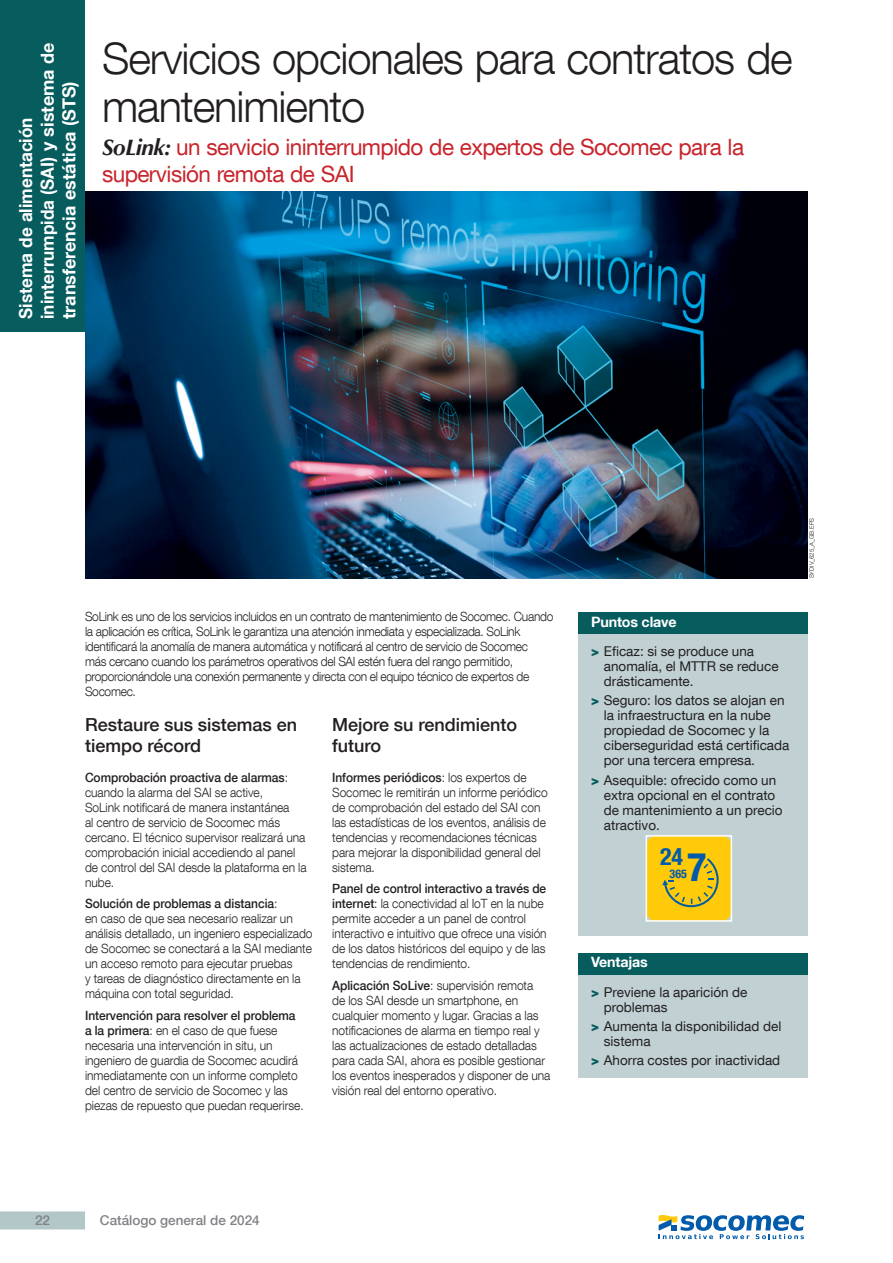
<style>
.page{position:relative;width:893px;height:1263px;background:#fff}
.page>*{position:absolute;margin:0;border:0;box-sizing:border-box;transform-origin:0 0}
.TITRE_page_1{font:300 43.5px/48px "Helvetica Neue LT Com";letter-spacing:-.025em;color:#231f20}
.t1{font:700 condensed 40.05px "Helvetica Neue LT Com";color:#015aaa}
.t2{font:700 condensed 24px "Helvetica Neue LT Com";color:#015aaa}
.phase_puissance{font:22.5px/27px "Helvetica Neue LT Com";letter-spacing:-.025em;color:#c8242b}
.t3{font:700 18px/21.6px "Helvetica Neue LT Com";color:#fff;scale:.95 1}
.titre_sous_partie{font:500 18px/21.6px "Helvetica Neue LT Com";color:#231f20}
.navig_titre{font:700 14.25px "Helvetica Neue LT Com";letter-spacing:-.01em;color:#fff}
.t4{font:13.5px/15px "Helvetica Neue LT Com";color:#231f20}
.t5{font:500 13.5px "Helvetica Neue LT Com";color:#808285}
.texte_light{font:300 12.75px/15px "Helvetica Neue LT Com";letter-spacing:-.005em;color:#231f20;scale:.94 1}
.texte_light-2{font:300 12.75px/15px "Helvetica Neue LT Com";letter-spacing:-.025em;color:#231f20;scale:.94 1}
.t6{font:700 condensed 12px "Helvetica Neue LT Com";color:#015aaa}
.reference{font:300 6px "Helvetica Neue LT Com";color:#231f20}
.s1{font-family:"Optima LT Std";font-weight:700;font-style:italic;color:#231f20}
.s2{font-weight:500}
.s3{font-weight:900;color:#075c5e}
</style>
<div class="page">
<div style="left:0;top:1211px;width:85px;height:18px;background:#b3c6c8"></div>
<svg style="left:659px;top:1215px;width:145px;height:24px"></svg>
<div style="left:578px;top:974px;width:230px;height:104px;background:#c0d0d3"></div>
<div style="left:578px;top:953px;width:230px;height:21px;background:#075c5e"></div>
<div style="left:578px;top:634px;width:230px;height:302px;background:#c0d0d3"></div>
<div style="left:578px;top:612px;width:230px;height:22px;background:#075c5e"></div>
<div style="left:646px;top:836px;width:85px;height:85px;background:#feca0a;border-radius:9px"></div>
<svg style="left:662px;top:858px;width:57px;height:50px"></svg>
<div style="left:646px;top:835px;width:86px;height:87px;border:2px solid #fff"></div>
<img style="left:85px;top:191px;width:723px;height:387px">
<div style="left:0;top:0;width:85px;height:332px;background:#075c5e"></div>
<h3 class="t3" style="left:15px;top:319px;width:292px;rotate:-90deg">Sistema de alimentación ininterrumpida (SAI) y sistema de transferencia estática (STS)</h3>
<p class="TITRE_page_1" style="left:102px;top:33px;width:692px">Servicios opcionales para contratos de mantenimiento</p>
<p class="phase_puissance" style="left:102px;top:133px;width:644px"><span class="s1">SoLink:</span> un servicio ininterrumpido de expertos de Socomec para la supervisión remota de SAI</p>
<p class="texte_light-2" style="left:85px;top:609px;width:500px">SoLink es uno de los servicios incluidos en un contrato de mantenimiento de Socomec. Cuando la aplicación es crítica, SoLink le garantiza una atención inmediata y especializada. SoLink identificará la anomalía de manera automática y notificará al centro de servicio de Socomec<br>más cercano cuando los parámetros operativos del SAI estén fuera del rango permitido, proporcionándole una conexión permanente y directa con el equipo técnico de expertos de Socomec.</p>
<p class="titre_sous_partie" style="left:85px;top:713px;width:214px">Restaure sus sistemas en tiempo récord</p>
<p class="texte_light" style="left:85px;top:770px;width:237px"><span class="s2">Comprobación proactiva de alarmas</span>: cuando la alarma del SAI se active,<br>SoLink notificará de manera instantánea<br>al centro de servicio de Socomec más cercano. El técnico supervisor realizará una comprobación inicial accediendo al panel de control del SAI desde la plataforma en la nube.</p>
<p class="texte_light" style="left:85px;top:896px;width:244px"><span class="s2">Solución de problemas a distancia</span>:<br>en caso de que sea necesario realizar un análisis detallado, un ingeniero especializado de Socomec se conectará a la SAI mediante un acceso remoto para ejecutar pruebas<br>y tareas de diagnóstico directamente en la máquina con total seguridad.</p>
<p class="texte_light" style="left:85px;top:1007px;width:234px"><span class="s2">Intervención para resolver el problema a la primera</span>: en el caso de que fuese necesaria una intervención in situ, un ingeniero de guardia de Socomec acudirá inmediatamente con un informe completo del centro de servicio de Socomec y las piezas de repuesto que puedan requerirse.</p>
<p class="titre_sous_partie" style="left:332px;top:713px;width:186px">Mejore su rendimiento futuro</p>
<p class="texte_light" style="left:332px;top:770px;width:231px"><span class="s2">Informes periódicos</span>: los expertos de Socomec le remitirán un informe periódico de comprobación del estado del SAI con las estadísticas de los eventos, análisis de tendencias y recomendaciones técnicas para mejorar la disponibilidad general del sistema.</p>
<p class="texte_light" style="left:332px;top:881px;width:230px"><span class="s2">Panel de control interactivo a través de internet</span>: la conectividad al IoT en la nube permite acceder a un panel de control interactivo e intuitivo que ofrece una visión de los datos históricos del equipo y de las tendencias de rendimiento.</p>
<p class="texte_light" style="left:332px;top:977px;width:234px"><span class="s2">Aplicación SoLive</span>: supervisión remota<br>de los SAI desde un smartphone, en cualquier momento y lugar. Gracias a las notificaciones de alarma en tiempo real y las actualizaciones de estado detalladas para cada SAI, ahora es posible gestionar los eventos inesperados y disponer de una visión real del entorno operativo.</p>
<p class="navig_titre" style="left:591px;top:612px;width:87px">Puntos clave</p>
<p class="t4" style="left:604px;top:643px;width:176px;text-indent:-13px"><span class="s3">&gt;</span> Eficaz: si se produce una anomalía, el MTTR se reduce drásticamente.</p>
<p class="t4" style="left:604px;top:693px;width:187px;text-indent:-13px"><span class="s3">&gt;</span> Seguro: los datos se alojan en la infraestructura en la nube propiedad de Socomec y la ciberseguridad está certificada por una tercera empresa.</p>
<p class="t4" style="left:604px;top:772px;width:180px;text-indent:-13px"><span class="s3">&gt;</span> Asequible: ofrecido como un extra opcional en el contrato de mantenimiento a un precio atractivo.</p>
<p class="t2" style="left:660px;top:842px;width:25px">24</p>
<p class="t6" style="left:670px;top:866px;width:19px">365</p>
<p class="t1" style="left:687px;top:843px;width:21px">7</p>
<p class="reference" style="left:808px;top:578px;width:61px;rotate:-90deg">sydiv_625_a_g b.eps</p>
<p class="navig_titre" style="left:591px;top:953px;width:58px">Ventajas</p>
<p class="t4" style="left:604px;top:984px;width:145px;text-indent:-13px"><span class="s3">&gt;</span> Previene la aparición de problemas</p>
<p class="t4" style="left:604px;top:1018px;width:179px;text-indent:-13px"><span class="s3">&gt;</span> Aumenta la disponibilidad del sistema</p>
<p class="t4" style="left:591px;top:1052px;width:191px"><span class="s3">&gt;</span> Ahorra costes por inactividad</p>
<p class="t5" style="left:35px;top:1212px;width:17px">22</p>
<p class="t5" style="left:100px;top:1212px;width:161px">Catálogo general de 2024</p>
</div>
